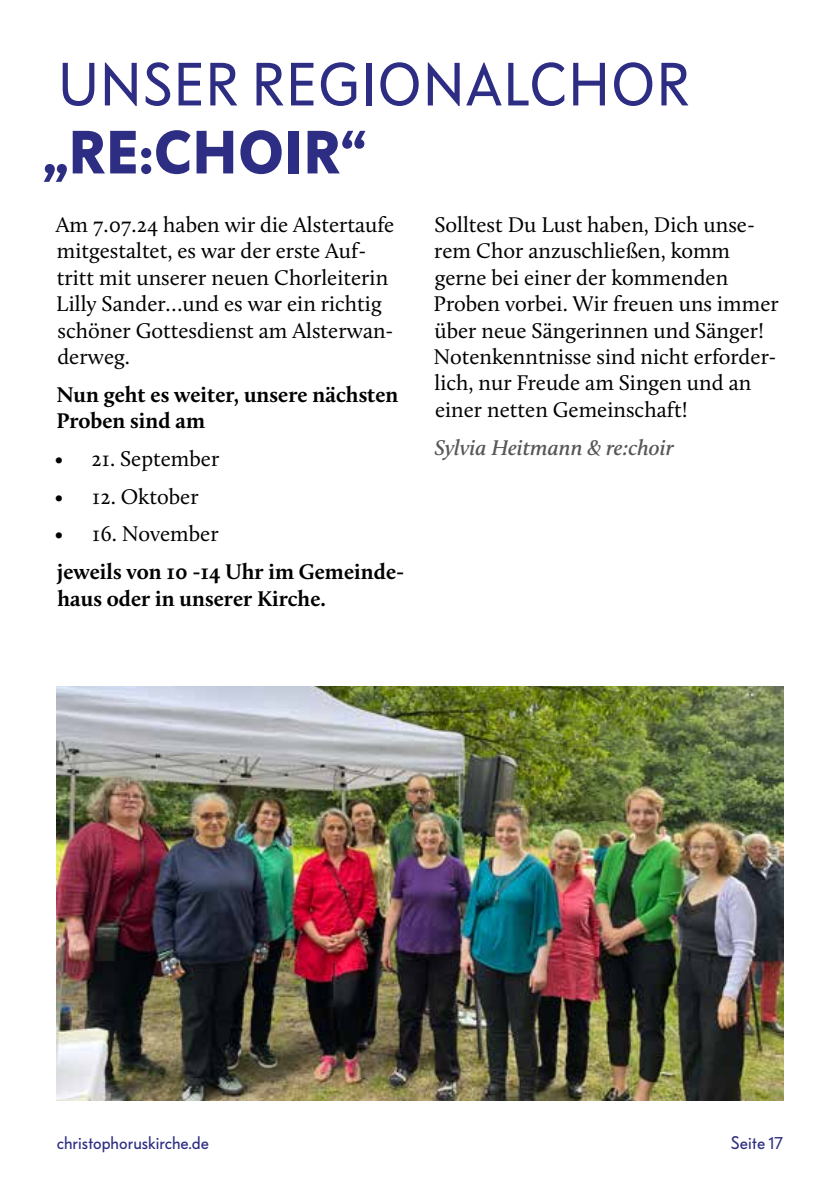
<style>
.page{position:relative;width:840px;height:1191px;background:#fff}
.page>*{position:absolute;margin:0;border:0;box-sizing:border-box;transform-origin:0 0}
.t1{font:60px "Bauer Grotesk Pro";letter-spacing:.02em;color:#2d2e83}
.t2{font:700 60px "Bauer Grotesk Pro";letter-spacing:.02em;color:#2d2e83}
.t3{font:22px/26.4px "Calluna";color:#000}
.t4{font:700 22px/26.4px "Calluna";color:#000}
.t5{font:italic 600 22px "Calluna";color:#575756}
.t6{font:18px "Bauer Grotesk Pro";color:#2d2e83}
</style>
<div class="page">
<img style="left:57px;top:686px;width:725px;height:414px">
<h1 class="t1" style="left:58px;top:39px;width:632px">UNSER REGIONALCHOR</h1>
<h1 class="t2" style="left:42px;top:107px;width:325px">„RE:CHOIR“</h1>
<p class="t3" style="left:56px;top:211px;width:340px">Am 7.07.24 haben wir die Alstertaufe mitgestaltet, es war der erste Auf&shy;tritt mit unserer neuen Chorleiterin<br>Lilly Sander…und es war ein richtig schöner Gottesdienst am Alsterwan&shy;derweg.</p>
<p class="t4" style="left:56px;top:381px;width:343px">Nun geht es weiter, unsere nächsten<br>Proben sind am</p>
<p class="t3" style="left:55px;top:445px;width:166px">• 21. September</p>
<p class="t3" style="left:55px;top:483px;width:145px">• 12. Oktober</p>
<p class="t3" style="left:55px;top:520px;width:165px">• 16. November</p>
<p class="t4" style="left:57px;top:558px;width:348px">jeweils von 10 -14 Uhr im Gemeinde&shy;haus oder in unserer Kirche.</p>
<p class="t3" style="left:433px;top:211px;width:346px">Solltest Du Lust haben, Dich unse&shy;rem Chor anzuschließen, komm gerne bei einer der kommenden<br>Proben vorbei. Wir freuen uns immer über neue Sängerinnen und Sänger!<br>Notenkenntnisse sind nicht erforder&shy;lich, nur Freude am Singen und an einer netten Gemeinschaft!</p>
<p class="t5" style="left:434px;top:434px;width:240px">Sylvia Heitmann &amp; re:choir</p>
<p class="t6" style="left:57px;top:1129px;width:154px">christophoruskirche.de</p>
<p class="t6" style="left:730px;top:1129px;width:54px">Seite 17</p>
</div>
